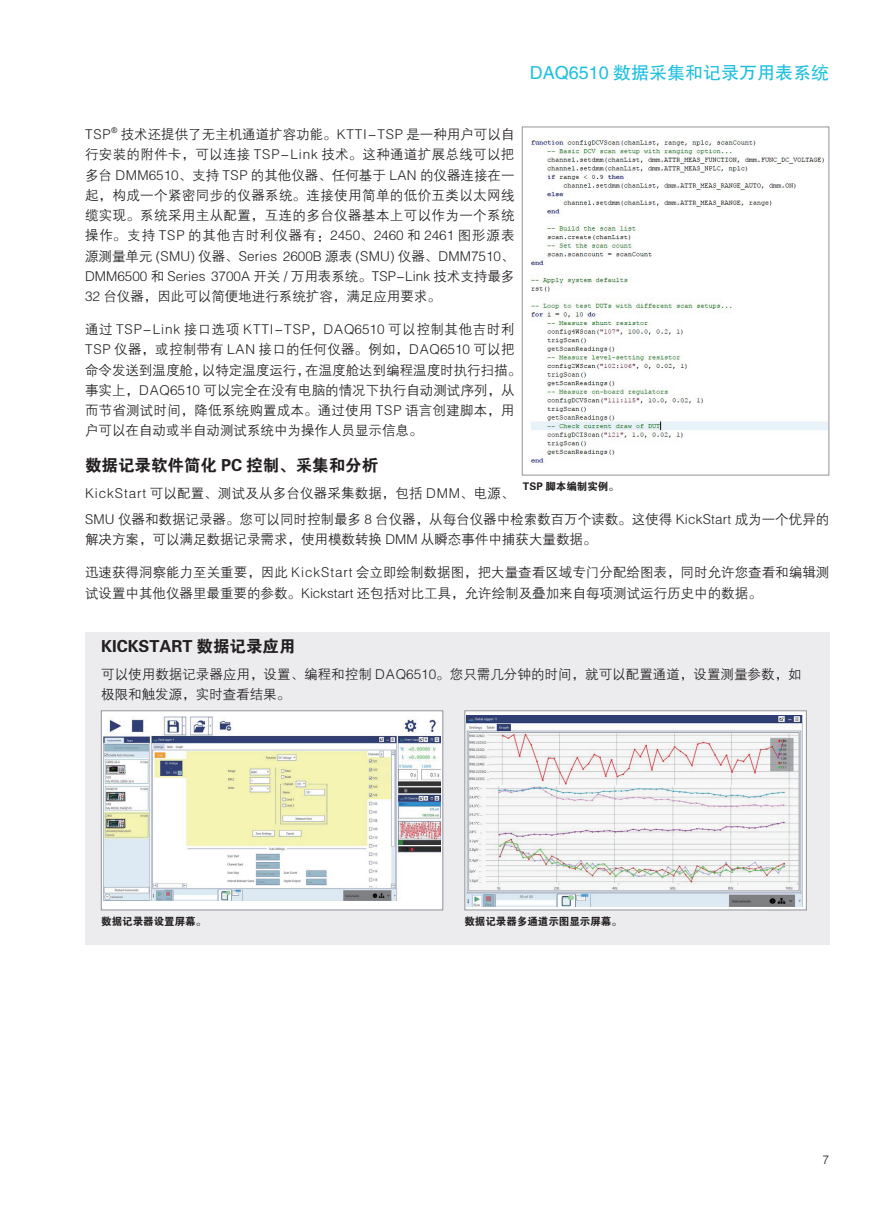
<style>
.page{position:relative;width:893px;height:1212px;background:#fff}
.page>*{position:absolute;margin:0;border:0;box-sizing:border-box;transform-origin:0 0}
.t1{font:18px "FZHTJW GB1 0";color:#1cbfdf}
.t2{font:16.5px "FZDHTJW GB1 0";color:#231f20}
.t3{font:13.5px/20.2px "FZZDXJW GB1 0";color:#231f20}
.t4{font:12px "FZZDXJW GB1 0";color:#231f20}
.t5{font:10.5px "FZDHTJW GB1 0";color:#231f20}
.t6{font:7.8px "Arial";color:#231f20}
</style>
<div class="page">
<img style="left:531px;top:137px;width:296px;height:328px">
<div style="left:522px;top:127px;width:307px;height:348px;border:1px solid #949499"></div>
<div style="left:85px;top:631px;width:744px;height:313px;background:#ececee"></div>
<svg style="left:466px;top:712px;width:339px;height:196px;background:#dadee6"></svg>
<img style="left:467px;top:716px;width:336px;height:190px">
<div style="left:464px;top:710px;width:343px;height:200px;border:1px solid #8d9197"></div>
<div style="left:101px;top:711px;width:342px;height:199px;background:#fff"></div>
<img style="left:103px;top:717px;width:337px;height:184px">
<div style="left:101px;top:710px;width:342px;height:200px;border:1px solid #8d9197"></div>
<h1 class="t1" style="left:530px;top:63px;width:301px">DAQ6510 数据采集和记录万用表系统</h1>
<p class="t3" style="left:85px;top:125px;width:27px">TSP</p>
<p class="t6" style="left:112px;top:125px;width:7px">®</p>
<p class="t3" style="left:85px;top:125px;width:431px;text-align:justify;text-indent:36px">技术还提供了无主机通道扩容功能。KTTI-TSP 是一种用户可以自行安装的附件卡，可以连接 TSP-Link 技术。这种通道扩展总线可以把多台 DMM6510、支持 TSP 的其他仪器、任何基于 LAN 的仪器连接在一起，构成一个紧密同步的仪器系统。连接使用简单的低价五类以太网线缆实现。系统采用主从配置，互连的多台仪器基本上可以作为一个系统操作。支持 TSP 的其他吉时利仪器有：2450、2460 和 2461 图形源表源测量单元 (SMU) 仪器、Series 2600B 源表 (SMU) 仪器、DMM7510、DMM6500 和 Series 3700A 开关 / 万用表系统。TSP-Link 技术支持最多32 台仪器，因此可以简便地进行系统扩容，满足应用要求。</p>
<p class="t3" style="left:85px;top:320px;width:438px">通过 TSP-Link 接口选项 KTTI-TSP，DAQ6510 可以控制其他吉时利TSP 仪器，或控制带有 LAN 接口的任何仪器。例如，DAQ6510 可以把命令发送到温度舱，以特定温度运行，在温度舱达到编程温度时执行扫描。事实上，DAQ6510 可以完全在没有电脑的情况下执行自动测试序列，从而节省测试时间，降低系统购置成本。通过使用 TSP 语言创建脚本，用户可以在自动或半自动测试系统中为操作人员显示信息。</p>
<p class="t2" style="left:85px;top:456px;width:295px">数据记录软件简化 PC 控制、采集和分析</p>
<p class="t3" style="left:85px;top:481px;width:746px;line-height:26.1px">KickStart 可以配置、测试及从多台仪器采集数据，包括 DMM、电源、<br>SMU 仪器和数据记录器。您可以同时控制最多 8 台仪器，从每台仪器中检索数百万个读数。这使得 KickStart 成为一个优异的</p>
<p class="t3" style="left:85px;top:530px;width:513px">解决方案，可以满足数据记录需求，使用模数转换 DMM 从瞬态事件中捕获大量数据。</p>
<p class="t3" style="left:85px;top:563px;width:746px">迅速获得洞察能力至关重要，因此 KickStart 会立即绘制数据图，把大量查看区域专门分配给图表，同时允许您查看和编辑测试设置中其他仪器里最重要的参数。Kickstart 还包括对比工具，允许绘制及叠加来自每项测试运行历史中的数据。</p>
<p class="t2" style="left:101px;top:637px;width:196px">KICKSTART 数据记录应用</p>
<p class="t3" style="left:101px;top:664px;width:702px">可以使用数据记录器应用，设置、编程和控制 DAQ6510。您只需几分钟的时间，就可以配置通道，设置测量参数，如极限和触发源，实时查看结果。</p>
<p class="t5" style="left:523px;top:480px;width:97px">TSP 脚本编制实例。</p>
<p class="t5" style="left:101px;top:916px;width:106px">数据记录器设置屏幕。</p>
<p class="t5" style="left:464px;top:916px;width:159px">数据记录器多通道示图显示屏幕。</p>
<p class="t4" style="left:823px;top:1153px;width:8px">7</p>
</div>
